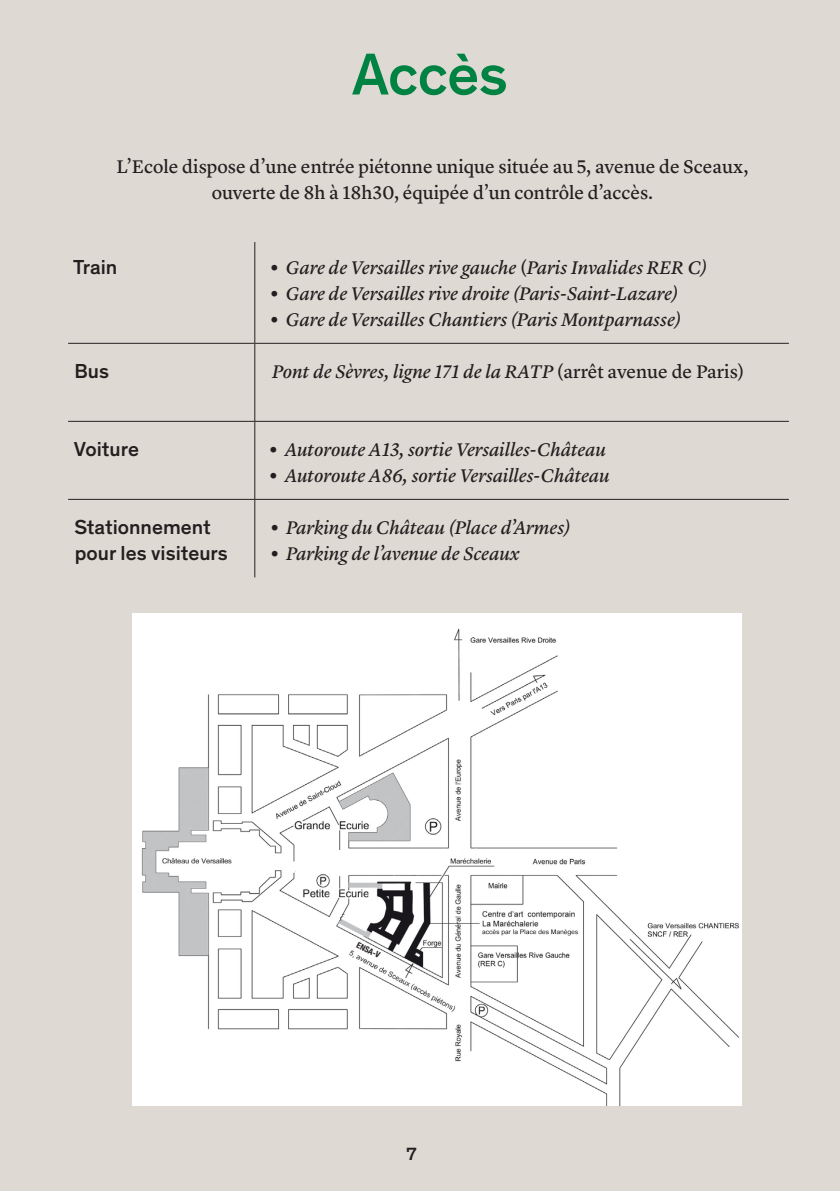
<style>
.page{position:relative;width:840px;height:1191px;background:#fff}
.page>*{position:absolute;margin:0;border:0;box-sizing:border-box;transform-origin:0 0}
._2-Titre_1{font:500 60px "Theinhardt";letter-spacing:-.01em;color:#008242}
._3-Titre_3{font:500 20.6px/26px "Theinhardt";color:#231f20}
._3-Texte_Courant_ali{font:italic 19px "Lyon Text Regular No.2";letter-spacing:-.005em;color:#231f20}
._2-Titre_1-2{font:19px/26px "Lyon Text Regular No.2";color:#231f20;text-align:center}
._3-Texte_Courant_jus{font:500 18px "Theinhardt";color:#231f20}
.t1{font:700 condensed 8.4px "Helvetica Neue";color:#231f20}
.s1{font-family:"Theinhardt";font-weight:500;font-style:normal}
.s2{font-style:normal}
</style>
<div class="page">
<div style="left:0;top:0;width:839px;height:1191px;background:#dedad3"></div>
<hr style="left:254px;top:242px;width:1px;height:101px;background:#231f20">
<hr style="left:68px;top:343px;width:187px;height:1px;background:#231f20">
<hr style="left:255px;top:343px;width:533px;height:1px;background:#231f20">
<hr style="left:254px;top:344px;width:1px;height:77px;background:#231f20">
<hr style="left:68px;top:421px;width:187px;height:1px;background:#231f20">
<hr style="left:255px;top:421px;width:533px;height:1px;background:#231f20">
<hr style="left:254px;top:422px;width:1px;height:77px;background:#231f20">
<hr style="left:68px;top:499px;width:187px;height:1px;background:#231f20">
<hr style="left:255px;top:499px;width:533px;height:1px;background:#231f20">
<hr style="left:254px;top:500px;width:1px;height:77px;background:#231f20">
<img style="left:133px;top:613px;width:607px;height:492px">
<hr style="left:377px;top:881px;width:34px;height:2px;background:#231f20">
<div style="left:297px;top:850px;width:146px;height:14px;background:#fff"></div>
<svg style="left:311px;top:903px;width:45px;height:28px"></svg>
<p class="_2-Titre_1" style="left:352px;top:30px;width:157px">Accès</p>
<p class="_2-Titre_1-2" style="left:116px;top:152px;width:633px">L’Ecole dispose d’une entrée piétonne unique située au 5, avenue de Sceaux, ouverte de 8h à 18h30, équipée d’un contrôle d’accès.</p>
<p class="_3-Titre_3" style="left:73px;top:253px;width:45px">Train</p>
<p class="_3-Texte_Courant_ali" style="left:270px;top:253px;width:438px"><span class="s1">•</span> Gare de Versailles rive gauche <span class="s2">(</span>Paris Invalides RER C)</p>
<p class="_3-Texte_Courant_ali" style="left:270px;top:279px;width:409px"><span class="s1">•</span> Gare de Versailles rive droite (Paris-Saint-Lazare)</p>
<p class="_3-Texte_Courant_ali" style="left:270px;top:305px;width:412px"><span class="s1">•</span> Gare de Versailles Chantiers (Paris Montparnasse)</p>
<p class="_3-Titre_3" style="left:74px;top:357px;width:36px">Bus</p>
<p class="_3-Texte_Courant_ali" style="left:272px;top:357px;width:473px">Pont de Sèvres, ligne 171 de la RATP <span class="s2">(arrêt avenue de Paris)</span></p>
<p class="_3-Titre_3" style="left:74px;top:435px;width:66px">Voiture</p>
<p class="_3-Texte_Courant_ali" style="left:269px;top:435px;width:338px"><span class="s1">•</span> Autoroute A13, sortie Versailles-Château</p>
<p class="_3-Texte_Courant_ali" style="left:269px;top:461px;width:341px"><span class="s1">•</span> Autoroute A86, sortie Versailles-Château</p>
<p class="_3-Titre_3" style="left:74px;top:513px;width:155px">Stationnement pour les visiteurs</p>
<p class="_3-Texte_Courant_ali" style="left:270px;top:513px;width:301px"><span class="s1">•</span> Parking du Château (Place d’Armes)</p>
<p class="_3-Texte_Courant_ali" style="left:270px;top:539px;width:250px"><span class="s1">•</span> Parking de l’avenue de Sceaux</p>
<p class="t1" style="left:359px;top:939px;width:27px;rotate:27deg">ENSA-V</p>
<p class="_3-Texte_Courant_jus" style="left:406px;top:1140px;width:12px">7</p>
</div>
